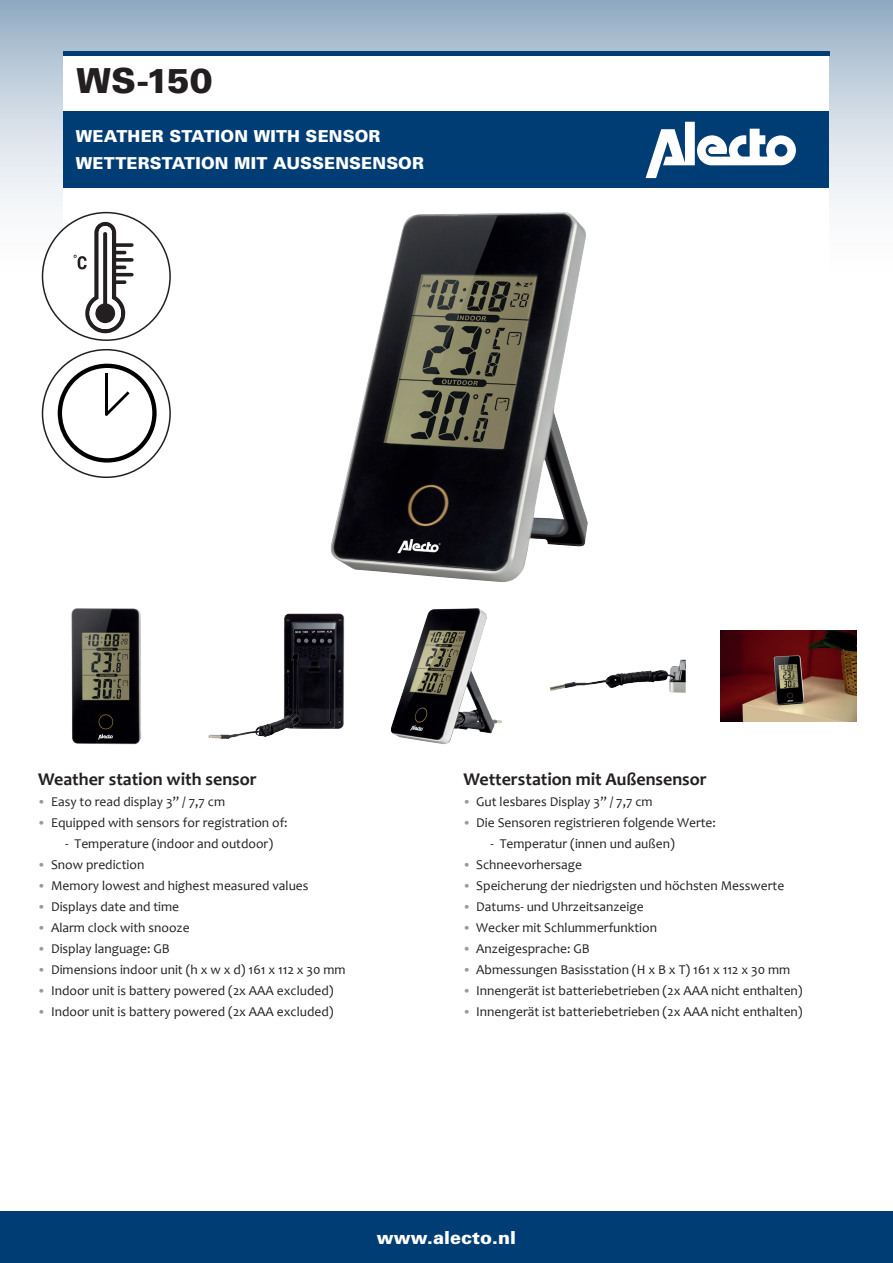
<style>
.page{position:relative;width:893px;height:1263px;background:#fff}
.page>*{position:absolute;margin:0;border:0;box-sizing:border-box;transform-origin:0 0}
.t1{font:900 34.5px "Univers LT Std";color:#231f20}
.t2{font:700 18px "Candara";color:#231f20}
.t3{font:900 18px "Univers LT Std";color:#fff}
.t4{font:900 16.5px/27px "Univers LT Std";letter-spacing:.01em;color:#fff}
.t5{font:13.5px "Candara";color:#231f20}
.s1{font-family:"Calibri";font-weight:300;color:#959ca1}
</style>
<div class="page">
<svg style="left:0;top:0;width:893px;height:306px"></svg>
<div style="left:0;top:1212px;width:893px;height:51px;background:#003d74"></div>
<div style="left:64px;top:51px;width:765px;height:557px;background:#fff"></div>
<div style="left:63px;top:112px;width:766px;height:76px;background:#003d74"></div>
<img style="left:550px;top:662px;width:135px;height:31px">
<img style="left:721px;top:631px;width:136px;height:90px">
<img style="left:390px;top:608px;width:112px;height:136px">
<img style="left:208px;top:613px;width:136px;height:126px">
<img style="left:330px;top:212px;width:258px;height:370px">
<div style="left:43px;top:213px;width:127px;height:127px;background:#fff;border-radius:50%"></div>
<svg style="left:74px;top:222px;width:60px;height:111px"></svg>
<hr style="left:63px;top:51px;width:766px;height:4px;background:#003d74">
<img style="left:71px;top:608px;width:70px;height:136px">
<svg style="left:646px;top:122px;width:150px;height:56px"></svg>
<svg style="left:58px;top:364px;width:99px;height:99px"></svg>
<h1 class="t1" style="left:77px;top:59px;width:138px">WS-150</h1>
<p class="t4" style="left:76px;top:123px;width:350px">WEATHER STATION WITH SENSOR<br>WETTERSTATION MIT AUSSENSENSOR</p>
<h2 class="t2" style="left:38px;top:768px;width:220px">Weather station with sensor</h2>
<p class="t5" style="left:38px;top:793px;width:188px"><span class="s1">•</span> Easy to read display 3” / 7,7 cm</p>
<p class="t5" style="left:38px;top:814px;width:251px"><span class="s1">•</span> Equipped with sensors for registration of:</p>
<p class="t5" style="left:65px;top:835px;width:209px">- Temperature (indoor and outdoor)</p>
<p class="t5" style="left:38px;top:856px;width:108px"><span class="s1">•</span> Snow prediction</p>
<p class="t5" style="left:38px;top:877px;width:272px"><span class="s1">•</span> Memory lowest and highest measured values</p>
<p class="t5" style="left:38px;top:898px;width:142px"><span class="s1">•</span> Displays date and time</p>
<p class="t5" style="left:38px;top:919px;width:153px"><span class="s1">•</span> Alarm clock with snooze</p>
<p class="t5" style="left:38px;top:940px;width:133px"><span class="s1">•</span> Display language: GB</p>
<p class="t5" style="left:38px;top:961px;width:309px"><span class="s1">•</span> Dimensions indoor unit (h x w x d) 161 x 112 x 30 mm</p>
<p class="t5" style="left:38px;top:982px;width:297px"><span class="s1">•</span> Indoor unit is battery powered (2x AAA excluded)</p>
<p class="t5" style="left:38px;top:1003px;width:297px"><span class="s1">•</span> Indoor unit is battery powered (2x AAA excluded)</p>
<h2 class="t2" style="left:463px;top:768px;width:245px">Wetterstation mit Außensensor</h2>
<p class="t5" style="left:463px;top:793px;width:191px"><span class="s1">•</span> Gut lesbares Display 3” / 7,7 cm</p>
<p class="t5" style="left:463px;top:814px;width:254px"><span class="s1">•</span> Die Sensoren registrieren folgende Werte:</p>
<p class="t5" style="left:490px;top:835px;width:186px">- Temperatur (innen und außen)</p>
<p class="t5" style="left:463px;top:856px;width:120px"><span class="s1">•</span> Schneevorhersage</p>
<p class="t5" style="left:463px;top:877px;width:322px"><span class="s1">•</span> Speicherung der niedrigsten und höchsten Messwerte</p>
<p class="t5" style="left:463px;top:898px;width:182px"><span class="s1">•</span> Datums- und Uhrzeitsanzeige</p>
<p class="t5" style="left:463px;top:919px;width:195px"><span class="s1">•</span> Wecker mit Schlummerfunktion</p>
<p class="t5" style="left:463px;top:940px;width:128px"><span class="s1">•</span> Anzeigesprache: GB</p>
<p class="t5" style="left:463px;top:961px;width:328px"><span class="s1">•</span> Abmessungen Basisstation (H x B x T) 161 x 112 x 30 mm</p>
<p class="t5" style="left:463px;top:982px;width:341px"><span class="s1">•</span> Innengerät ist batteriebetrieben (2x AAA nicht enthalten)</p>
<p class="t5" style="left:463px;top:1003px;width:341px"><span class="s1">•</span> Innengerät ist batteriebetrieben (2x AAA nicht enthalten)</p>
<h2 class="t3" style="left:377px;top:1226px;width:141px">www.alecto.nl</h2>
</div>
